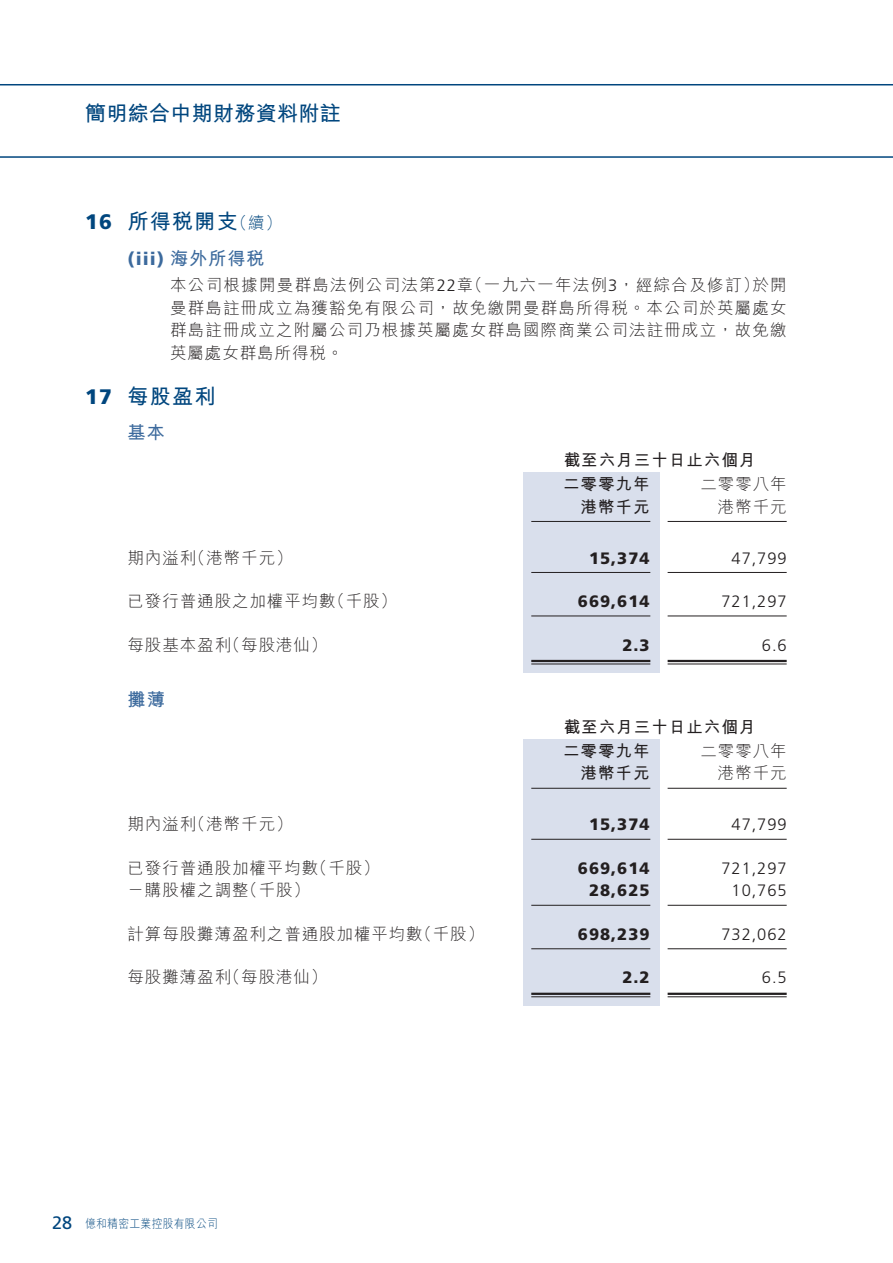
<style>
.page{position:relative;width:893px;height:1263px;background:#fff}
.page>*{position:absolute;margin:0;border:0;box-sizing:border-box;transform-origin:0 0}
.t1{font:700 21px "M Hei HK";letter-spacing:.015em;color:#00467e}
.t2{font:900 18px "Frutiger LT Std";color:#3c6a9d}
.t3{font:700 18px "M Hei HK";color:#3c6a9d}
.t4{font:18px "Frutiger LT Std";color:#00467e}
.t5{font:300 16.5px/22.5px "M Hei HK";letter-spacing:.055em;color:#231f20;text-align:justify}
.t6{font:900 16.5px "Frutiger LT Std";letter-spacing:.06em;color:#231f20}
.t7{font:300 16.5px "Frutiger LT Std";letter-spacing:.055em;color:#231f20}
.t8{font:700 16.5px/24px "M Hei HK";letter-spacing:.06em;color:#231f20}
.t9{font:300 12px "M Hei HK";letter-spacing:.03em;color:#00467e;scale:.9 1}
.s1{font-family:"Frutiger LT Std";font-weight:900}
.s2{font-weight:300;font-size:16.5px}
.s3{font-family:"M Hei HK";font-weight:700}
.s4{font-family:"Frutiger LT Std"}
</style>
<div class="page">
<hr style="left:0;top:156px;width:893px;height:2px;background:#00467e">
<hr style="left:0;top:84px;width:893px;height:1px;background:#00467e">
<div style="left:523px;top:472px;width:136px;height:201px;background:#d9dfec"></div>
<hr style="left:531px;top:521px;width:119px;height:1px;background:#231f20">
<hr style="left:668px;top:521px;width:119px;height:1px;background:#231f20">
<hr style="left:531px;top:572px;width:119px;height:1px;background:#231f20">
<hr style="left:668px;top:572px;width:119px;height:1px;background:#231f20">
<hr style="left:531px;top:616px;width:119px;height:1px;background:#231f20">
<hr style="left:668px;top:616px;width:119px;height:1px;background:#231f20">
<hr style="left:531px;top:660px;width:119px;height:2px;background:#231f20">
<hr style="left:531px;top:664px;width:119px;height:1px;background:#231f20">
<hr style="left:668px;top:660px;width:119px;height:2px;background:#231f20">
<hr style="left:668px;top:664px;width:119px;height:1px;background:#231f20">
<div style="left:523px;top:739px;width:136px;height:267px;background:#d9dfec"></div>
<hr style="left:531px;top:788px;width:119px;height:1px;background:#231f20">
<hr style="left:668px;top:788px;width:119px;height:1px;background:#231f20">
<hr style="left:531px;top:839px;width:119px;height:1px;background:#231f20">
<hr style="left:668px;top:839px;width:119px;height:1px;background:#231f20">
<hr style="left:531px;top:905px;width:119px;height:1px;background:#231f20">
<hr style="left:668px;top:905px;width:119px;height:1px;background:#231f20">
<hr style="left:531px;top:948px;width:119px;height:1px;background:#231f20">
<hr style="left:668px;top:948px;width:119px;height:1px;background:#231f20">
<hr style="left:531px;top:993px;width:119px;height:2px;background:#231f20">
<hr style="left:531px;top:996px;width:119px;height:1px;background:#231f20">
<hr style="left:668px;top:993px;width:119px;height:2px;background:#231f20">
<hr style="left:668px;top:996px;width:119px;height:1px;background:#231f20">
<p class="t1" style="left:85px;top:98px;width:257px">簡明綜合中期財務資料附註</p>
<p class="t1" style="left:85px;top:206px;width:199px"><span class="s1">16</span> 所得稅開支<span class="s2">（續）</span></p>
<p class="t2" style="left:128px;top:247px;width:138px">(iii) <span class="s3">海外所得稅</span></p>
<p class="t5" style="left:170px;top:274px;width:618px">本公司根據開曼群島法例公司法第<span class="s4">22</span>章（一九六一年法例<span class="s4">3</span>，經綜合及修訂）於開曼群島註冊成立為獲豁免有限公司，故免繳開曼群島所得稅。本公司於英屬處女群島註冊成立之附屬公司乃根據英屬處女群島國際商業公司法註冊成立，故免繳英屬處女群島所得稅。</p>
<p class="t1" style="left:85px;top:381px;width:132px"><span class="s1">17</span> 每股盈利</p>
<p class="t3" style="left:128px;top:420px;width:39px">基本</p>
<p class="t8" style="left:563px;top:447px;width:194px">截至六月三十日止六個月二零零九年</p>
<p class="t5" style="left:700px;top:472px;width:88px">二零零八年</p>
<p class="t8" style="left:581px;top:493px;width:71px">港幣千元</p>
<p class="t5" style="left:718px;top:495px;width:70px">港幣千元</p>
<p class="t5" style="left:128px;top:546px;width:167px">期內溢利（港幣千元）</p>
<p class="t6" style="left:589px;top:548px;width:62px">15,374</p>
<p class="t7" style="left:732px;top:548px;width:57px">47,799</p>
<p class="t5" style="left:128px;top:589px;width:271px">已發行普通股之加權平均數（千股）</p>
<p class="t6" style="left:578px;top:591px;width:73px">669,614</p>
<p class="t7" style="left:721px;top:592px;width:67px">721,297</p>
<p class="t5" style="left:128px;top:633px;width:201px">每股基本盈利（每股港仙）</p>
<p class="t6" style="left:622px;top:635px;width:29px">2.3</p>
<p class="t7" style="left:762px;top:635px;width:26px">6.6</p>
<p class="t3" style="left:128px;top:686px;width:39px">攤薄</p>
<p class="t8" style="left:563px;top:713px;width:194px">截至六月三十日止六個月二零零九年</p>
<p class="t5" style="left:700px;top:739px;width:88px">二零零八年</p>
<p class="t8" style="left:581px;top:760px;width:71px">港幣千元</p>
<p class="t5" style="left:718px;top:761px;width:70px">港幣千元</p>
<p class="t5" style="left:128px;top:812px;width:167px">期內溢利（港幣千元）</p>
<p class="t6" style="left:589px;top:815px;width:62px">15,374</p>
<p class="t7" style="left:732px;top:815px;width:57px">47,799</p>
<p class="t5" style="left:128px;top:856px;width:254px">已發行普通股加權平均數（千股）</p>
<p class="t6" style="left:578px;top:858px;width:73px">669,614</p>
<p class="t7" style="left:721px;top:859px;width:67px">721,297</p>
<p class="t5" style="left:128px;top:878px;width:184px">－購股權之調整（千股）</p>
<p class="t6" style="left:589px;top:881px;width:62px">28,625</p>
<p class="t7" style="left:732px;top:881px;width:57px">10,765</p>
<p class="t5" style="left:128px;top:922px;width:358px">計算每股攤薄盈利之普通股加權平均數（千股）</p>
<p class="t6" style="left:578px;top:924px;width:73px">698,239</p>
<p class="t7" style="left:721px;top:925px;width:67px">732,062</p>
<p class="t5" style="left:128px;top:965px;width:201px">每股攤薄盈利（每股港仙）</p>
<p class="t6" style="left:622px;top:968px;width:29px">2.2</p>
<p class="t7" style="left:762px;top:968px;width:26px">6.5</p>
<p class="t4" style="left:52px;top:1212px;width:20px">28</p>
<p class="t9" style="left:85px;top:1215px;width:149px">億和精密工業控股有限公司</p>
</div>
